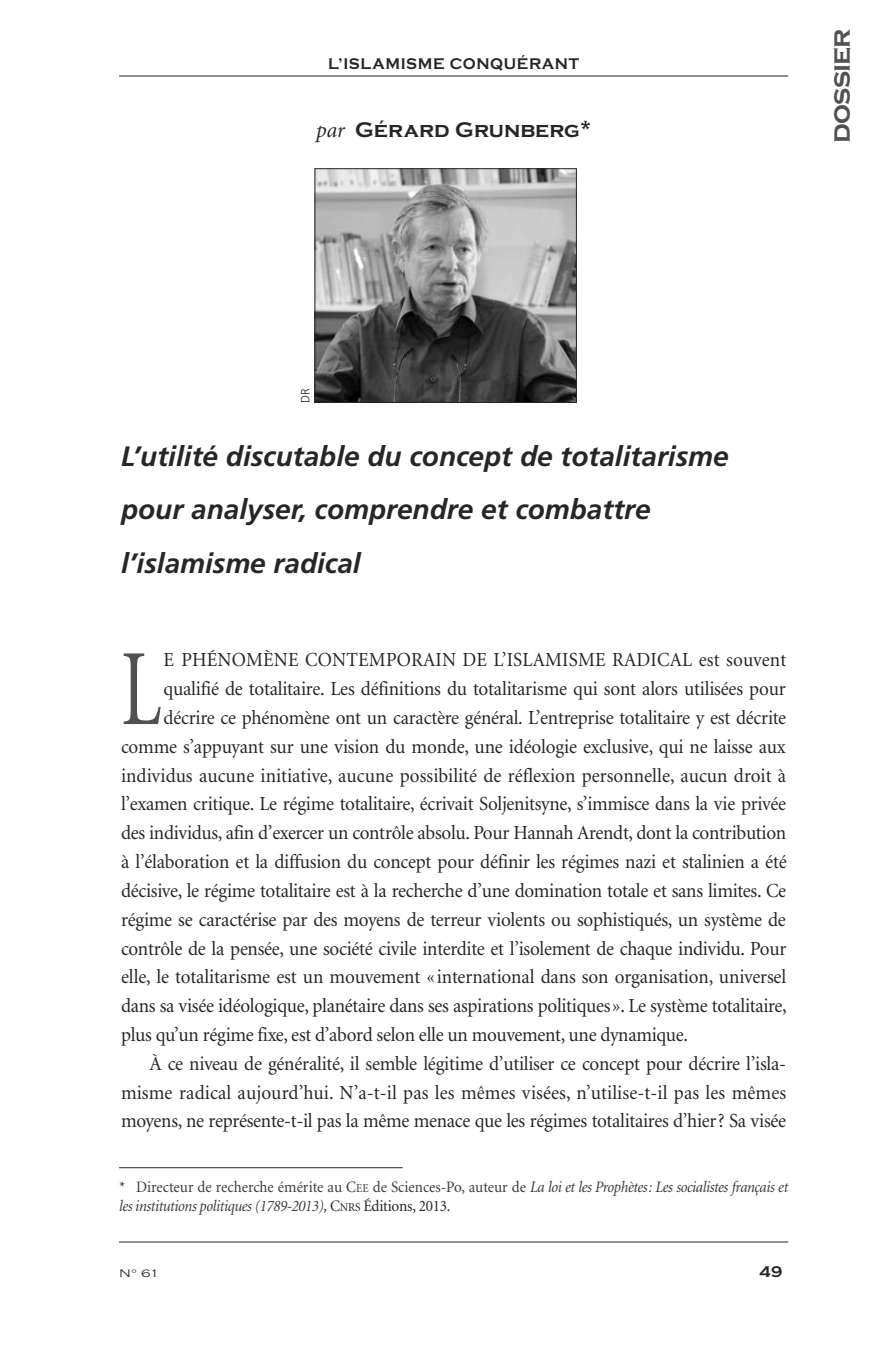
<style>
.page{position:relative;width:879px;height:1361px;background:#fff}
.page>*{position:absolute;margin:0;border:0;box-sizing:border-box;transform-origin:0 0}
.t1{font:108.6px "Minion";color:#525152;scale:.7 1}
.t2{font:italic 700 28px/53.6px "Frutiger";color:#272526}
.t3{font:700 28px "Copperplate Gothic";letter-spacing:-.03em;color:#525152}
.t4{font:700 22px "Copperplate Gothic";color:#272526}
.t5{font:20px "Minion";letter-spacing:-.015em;color:#272526;scale:.95 1}
.t6{font:20px "Minion";letter-spacing:.005em;color:#272526;scale:.95 1}
.t7{font:20px "Minion";letter-spacing:.01em;color:#272526;scale:.95 1}
.t8{font:italic 16px/19.2px "Minion";letter-spacing:-.025em;color:#3c3b3c;scale:.94 1}
.t9{font:700 16px "Copperplate Gothic";letter-spacing:.04em;color:#272526;scale:.95 1}
.t10{font:700 16px "Copperplate Gothic";letter-spacing:.04em;color:#272526}
.t11{font:300 12px "Frutiger";color:#272526}
.t12{font:300 11.2px "Copperplate Gothic";color:#272526;scale:1.25 1}
.s1{font-family:"Minion";font-weight:400;font-style:italic}
.s2{font-style:normal;color:#272526}
.s3{font-style:normal}
.s4{font-style:normal;font-size:12px}
.s5{color:#272526}
.s6{font-style:normal;font-size:12px;color:#272526}
</style>
<div class="page">
<hr style="left:119px;top:76px;width:669px;height:1px;background:#272526">
<hr style="left:119px;top:1241px;width:669px;height:1px;background:#272526">
<hr style="left:119px;top:1167px;width:284px;height:1px;background:#272526">
<img style="left:317px;top:170px;width:258px;height:231px">
<div style="left:315px;top:168px;width:262px;height:235px;border:1px solid #272526"></div>
<p class="t9" style="left:328px;top:54px;width:265px">L’ISLAMISME CONQUÉRANT</p>
<p class="t4" style="left:316px;top:116px;width:276px"><span class="s1">par</span> Gérard Grunberg*</p>
<h2 class="t3" style="left:824px;top:143px;width:116px;rotate:-90deg">dossier</h2>
<p class="t11" style="left:300px;top:403px;width:16px;rotate:-90deg">DR</p>
<h2 class="t2" style="left:121px;top:431px;width:609px">L’utilité discutable du concept de totalitarisme pour analyser, comprendre et combattre l’islamisme radical</h2>
<h1 class="t1" style="left:121px;top:647px;width:59px">L</h1>
<p class="t7" style="left:164px;top:652px;width:657px">E PHÉNOMÈNE CONTEMPORAIN DE L’ISLAMISME RADICAL est souvent</p>
<p class="t5" style="left:164px;top:681px;width:656px">qualifié de totalitaire. Les définitions du totalitarisme qui sont alors utilisées pour</p>
<p class="t5" style="left:164px;top:710px;width:657px">décrire ce phénomène ont un caractère général. L’entreprise totalitaire y est décrite</p>
<p class="t5" style="left:121px;top:738px;width:701px">comme s’appuyant sur une vision du monde, une idéologie exclusive, qui ne laisse aux</p>
<p class="t5" style="left:121px;top:767px;width:701px">individus aucune initiative, aucune possibilité de réflexion personnelle, aucun droit à</p>
<p class="t5" style="left:121px;top:796px;width:701px">l’examen critique. Le régime totalitaire, écrivait Soljenitsyne, s’immisce dans la vie privée</p>
<p class="t5" style="left:121px;top:825px;width:701px">des individus, afin d’exercer un contrôle absolu. Pour Hannah Arendt, dont la contribution</p>
<p class="t5" style="left:121px;top:854px;width:702px">à l’élaboration et la diffusion du concept pour définir les régimes nazi et stalinien a été</p>
<p class="t5" style="left:121px;top:882px;width:701px">décisive, le régime totalitaire est à la recherche d’une domination totale et sans limites. Ce</p>
<p class="t5" style="left:121px;top:911px;width:701px">régime se caractérise par des moyens de terreur violents ou sophistiqués, un système de</p>
<p class="t5" style="left:121px;top:940px;width:702px">contrôle de la pensée, une société civile interdite et l’isolement de chaque individu. Pour</p>
<p class="t5" style="left:121px;top:969px;width:702px">elle, le totalitarisme est un mouvement «international dans son organisation, universel</p>
<p class="t5" style="left:121px;top:998px;width:702px">dans sa visée idéologique, planétaire dans ses aspirations politiques». Le système totalitaire,</p>
<p class="t5" style="left:121px;top:1026px;width:598px">plus qu’un régime fixe, est d’abord selon elle un mouvement, une dynamique.</p>
<p class="t5" style="left:149px;top:1055px;width:672px">À ce niveau de généralité, il semble légitime d’utiliser ce concept pour décrire l’isla-</p>
<p class="t6" style="left:121px;top:1084px;width:701px">misme radical aujourd’hui. N’a-t-il pas les mêmes visées, n’utilise-t-il pas les mêmes</p>
<p class="t5" style="left:121px;top:1113px;width:702px">moyens, ne représente-t-il pas la même menace que les régimes totalitaires d’hier? Sa visée</p>
<p class="t8" style="left:119px;top:1178px;width:713px"><span class="s2">*</span> <span class="s3">Directeur de recherche émérite au C</span><span class="s4">EE</span> <span class="s3">de Sciences-Po, auteur de</span> La loi et les Prophètes: Les socialistes français et les institutions politiques (1789-2013)<span class="s5">,</span> <span class="s2">C</span><span class="s6">NRS</span> <span class="s2">Éditions, 2013.</span></p>
<p class="t12" style="left:119px;top:1266px;width:34px">N° 61</p>
<p class="t10" style="left:759px;top:1261px;width:25px">49</p>
</div>
